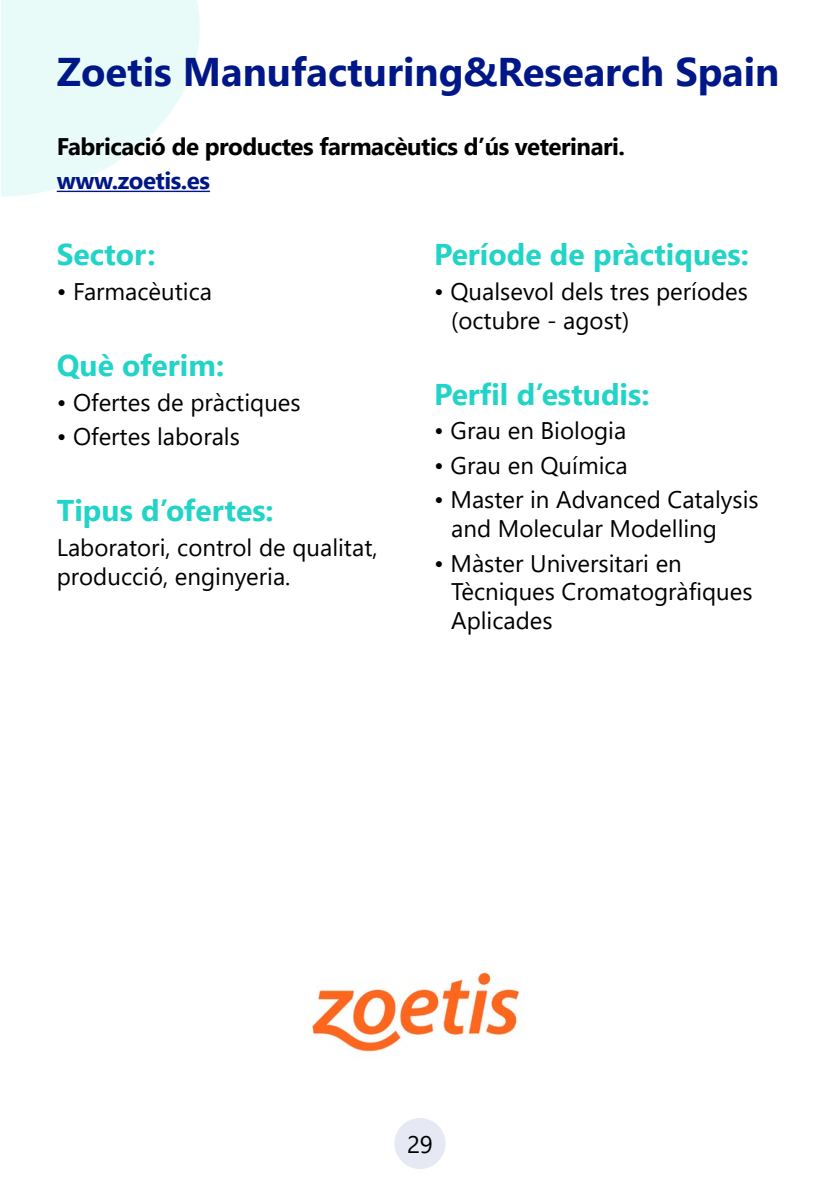
<style>
.page{position:relative;width:840px;height:1191px;background:#fff}
.page>*{position:absolute;margin:0;border:0;box-sizing:border-box;transform-origin:0 0}
.t1{font:700 40px "Segoe UI";color:#001787}
.t2{font:700 30px "Segoe UI";color:#22d4c8}
.t3{font:24px/28.8px "Segoe UI";color:#000}
.t4{font:700 24px "Segoe UI";letter-spacing:-.02em;color:#000}
.t5{font:700 24px "Segoe UI";letter-spacing:-.02em;color:#001787}
</style>
<div class="page">
<div style="left:394px;top:1118px;width:51px;height:51px;background:#e6e8f3;border-radius:50%"></div>
<svg style="left:1px;top:0;width:209px;height:197px;fill:#e9fbf9"></svg>
<hr style="left:57px;top:191px;width:153px;height:1px;background:#001787">
<img style="left:311px;top:972px;width:209px;height:80px">
<h1 class="t1" style="left:57px;top:34px;width:723px">Zoetis Manufacturing&amp;Research Spain</h1>
<p class="t4" style="left:57px;top:124px;width:569px">Fabricació de productes farmacèutics d’ús veterinari.</p>
<p class="t5" style="left:57px;top:158px;width:155px">www.zoetis.es</p>
<p class="t2" style="left:57px;top:226px;width:100px">Sector:</p>
<p class="t3" style="left:57px;top:275px;width:157px">• Farmacèutica</p>
<p class="t2" style="left:57px;top:337px;width:169px">Què oferim:</p>
<p class="t3" style="left:57px;top:385px;width:245px">• Ofertes de pràctiques</p>
<p class="t3" style="left:57px;top:420px;width:185px">• Ofertes laborals</p>
<p class="t2" style="left:57px;top:482px;width:218px">Tipus d’ofertes:</p>
<p class="t3" style="left:57px;top:530px;width:322px">Laboratori, control de qualitat, producció, enginyeria.</p>
<p class="t2" style="left:434px;top:226px;width:316px">Període de pràctiques:</p>
<p class="t3" style="left:451px;top:275px;width:298px;text-indent:-17px">• Qualsevol dels tres períodes (octubre - agost)</p>
<p class="t2" style="left:434px;top:366px;width:217px">Perfil d’estudis:</p>
<p class="t3" style="left:434px;top:414px;width:193px">• Grau en Biologia</p>
<p class="t3" style="left:434px;top:449px;width:195px">• Grau en Química</p>
<p class="t3" style="left:451px;top:483px;width:309px;text-indent:-17px">• Master in Advanced Catalysis and Molecular Modelling</p>
<p class="t3" style="left:451px;top:546px;width:303px;text-indent:-17px">• Màster Universitari en<br>Tècniques Cromatogràfiques<br>Aplicades</p>
<p class="t3" style="left:407px;top:1128px;width:27px">29</p>
</div>
